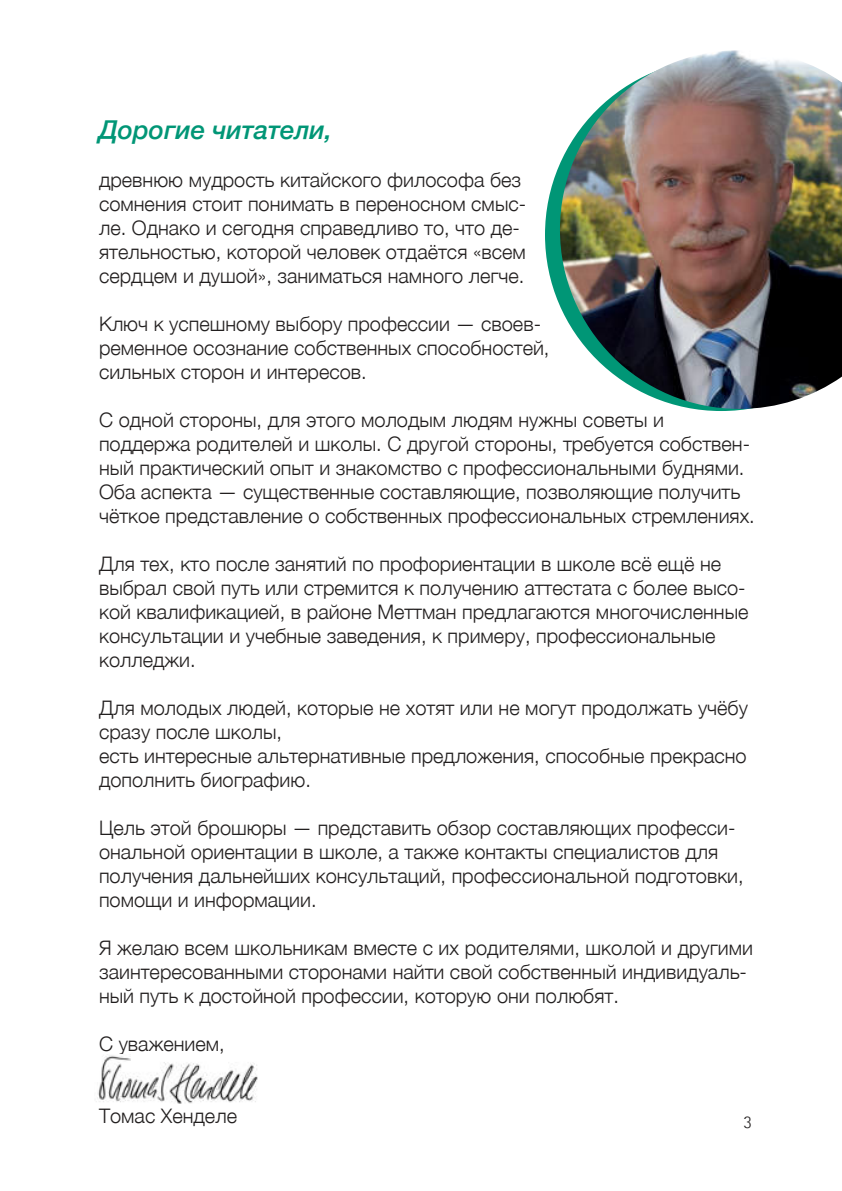
<style>
.page{position:relative;width:842px;height:1191px;background:#fff}
.page>*{position:absolute;margin:0;border:0;box-sizing:border-box;transform-origin:0 0}
.t1{font:italic 500 26px "Helvetica Neue";color:#009676}
.t2{font:300 20px/24px "Helvetica Neue";color:#221f1f}
.t3{font:300 18px "Agfa Rotis Sans Serif";color:#221f1f}
</style>
<div class="page">
<img style="left:96px;top:1055px;width:162px;height:49px">
<svg style="left:545px;top:164px;width:202px;height:247px"></svg>
<img style="left:560px;top:50px;width:282px;height:359px">
<h1 class="t1" style="left:99px;top:107px;width:234px">Дорогие читатели,</h1>
<p class="t2" style="left:99px;top:166px;width:429px">древнюю мудрость китайского философа без сомнения стоит понимать в переносном смыс&shy;ле. Однако и сегодня справедливо то, что де&shy;ятельностью, которой человек отдаётся «всем сердцем и душой», заниматься намного легче.</p>
<p class="t2" style="left:99px;top:310px;width:452px">Ключ к успешному выбору профессии — своев&shy;ременное осознание собственных способностей, сильных сторон и интересов.</p>
<p class="t2" style="left:99px;top:406px;width:657px">С одной стороны, для этого молодым людям нужны советы и поддержа родителей и школы. С другой стороны, требуется собствен&shy;ный практический опыт и знакомство с профессиональными буднями.<br>Оба аспекта — существенные составляющие, позволяющие получить чёткое представление о собственных профессиональных стремлениях.</p>
<p class="t2" style="left:99px;top:550px;width:651px">Для тех, кто после занятий по профориентации в школе всё ещё не выбрал свой путь или стремится к получению аттестата с более высо&shy;кой квалификацией, в районе Меттман предлагаются многочисленные консультации и учебные заведения, к примеру, профессиональные колледжи.</p>
<p class="t2" style="left:99px;top:694px;width:650px">Для молодых людей, которые не хотят или не могут продолжать учёбу сразу после школы,<br>есть интересные альтернативные предложения, способные прекрасно дополнить биографию.</p>
<p class="t2" style="left:99px;top:814px;width:646px">Цель этой брошюры — представить обзор составляющих професси&shy;ональной ориентации в школе, а также контакты специалистов для получения дальнейших консультаций, профессиональной подготовки, помощи и информации.</p>
<p class="t2" style="left:99px;top:934px;width:655px">Я желаю всем школьникам вместе с их родителями, школой и другими заинтересованными сторонами найти свой собственный индивидуаль&shy;ный путь к достойной профессии, которую они полюбят.</p>
<p class="t2" style="left:99px;top:1030px;width:127px">С уважением,</p>
<p class="t2" style="left:99px;top:1102px;width:139px">Томас Хенделе</p>
<p class="t3" style="left:743px;top:1113px;width:10px">3</p>
</div>
